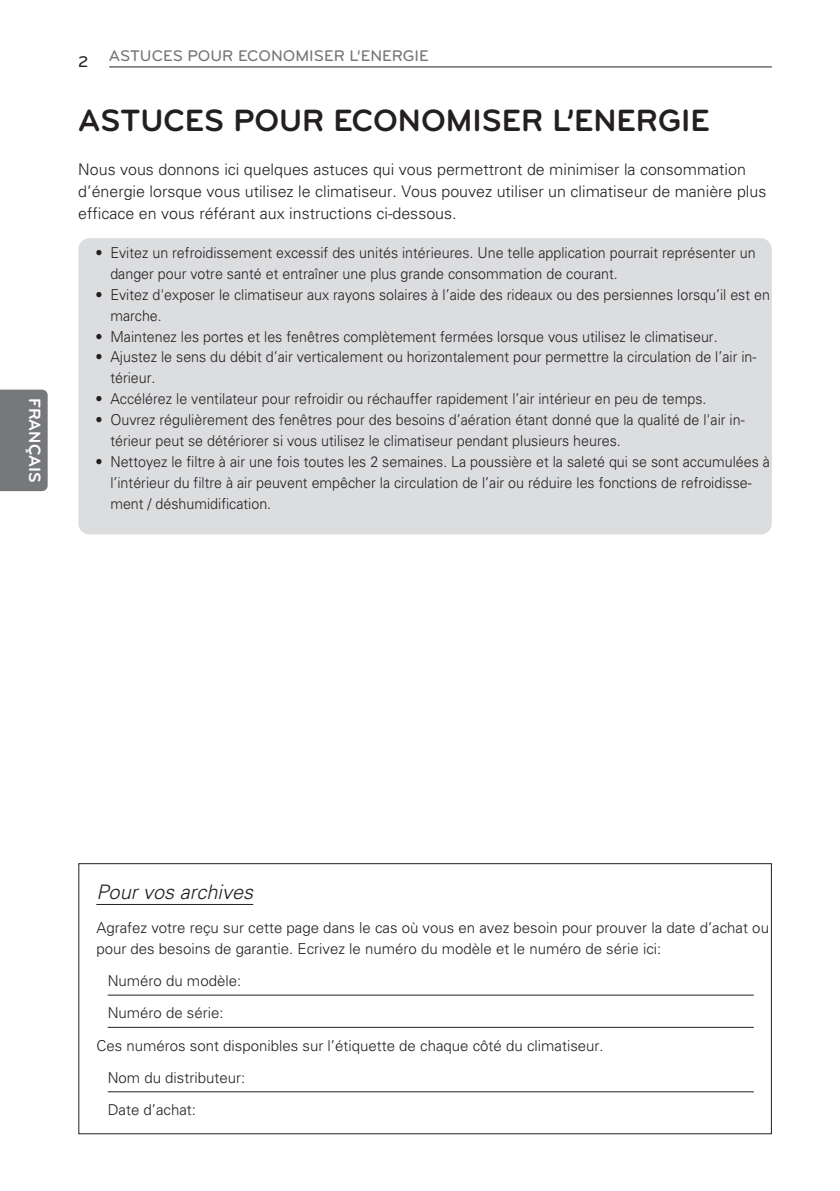
<style>
.page{position:relative;width:840px;height:1191px;background:#fff}
.page>*{position:absolute;margin:0;border:0;box-sizing:border-box;transform-origin:0 0}
.t1{font:700 32px "Bryant LG";color:#231f20}
.t2{font:italic 300 20px "Univers";color:#231f20}
.t3{font:700 17px "Bryant LG";color:#fff}
.t4{font:300 16px/22.2px "Univers";color:#231f20}
.t5{font:500 16px "Bryant LG";color:#757679}
.t6{font:500 16px "Bryant LG";color:#231f20}
.t7{font:300 15px/20.8px "Univers";color:#231f20;scale:.95 1}
.t8{font:300 15px/20.8px "Univers";color:#231f20}
</style>
<div class="page">
<div style="left:78px;top:238px;width:693px;height:296px;background:#dcdddf;border-radius:11px"></div>
<div style="left:78px;top:863px;width:693px;height:271px;border:1px solid #231f20"></div>
<hr style="left:96px;top:904px;width:157px;height:1px;background:#231f20">
<hr style="left:108px;top:994px;width:645px;height:1px;background:#231f20">
<hr style="left:108px;top:1027px;width:645px;height:1px;background:#231f20">
<hr style="left:108px;top:1091px;width:645px;height:1px;background:#231f20">
<hr style="left:109px;top:67px;width:662px;height:1px;background:#231f20">
<div style="left:0;top:389px;width:48px;height:102px;background:#76787b"></div>
<p class="t3" style="left:40px;top:398px;width:86px;rotate:90deg">FRANÇAIS</p>
<p class="t6" style="left:78px;top:52px;width:12px">2</p>
<p class="t5" style="left:109px;top:47px;width:321px">ASTUCES POUR ECONOMISER L’ENERGIE</p>
<p class="t1" style="left:78px;top:109px;width:632px">ASTUCES POUR ECONOMISER L’ENERGIE</p>
<p class="t4" style="left:78px;top:159px;width:689px">Nous vous donnons ici quelques astuces qui vous permettront de minimiser la consommation d’énergie lorsque vous utilisez le climatiseur. Vous pouvez utiliser un climatiseur de manière plus efficace en vous référant aux instructions ci-dessous.</p>
<p class="t7" style="left:110px;top:244px;width:680px;text-indent:-15px">• Evitez un refroidissement excessif des unités intérieures. Une telle application pourrait représenter un danger pour votre santé et entraîner une plus grande consommation de courant.</p>
<p class="t7" style="left:110px;top:285px;width:695px;text-indent:-15px">• Evitez d'exposer le climatiseur aux rayons solaires à l’aide des rideaux ou des persiennes lorsqu’il est en marche.</p>
<p class="t7" style="left:95px;top:327px;width:656px">• Maintenez les portes et les fenêtres complètement fermées lorsque vous utilisez le climatiseur.</p>
<p class="t7" style="left:110px;top:348px;width:681px;text-indent:-15px">• Ajustez le sens du débit d’air verticalement ou horizontalement pour permettre la circulation de l’air in&shy;térieur.</p>
<p class="t7" style="left:95px;top:390px;width:644px">• Accélérez le ventilateur pour refroidir ou réchauffer rapidement l’air intérieur en peu de temps.</p>
<p class="t7" style="left:110px;top:411px;width:668px;text-indent:-15px">• Ouvrez régulièrement des fenêtres pour des besoins d’aération étant donné que la qualité de l'air in&shy;térieur peut se détériorer si vous utilisez le climatiseur pendant plusieurs heures.</p>
<p class="t7" style="left:110px;top:452px;width:695px;text-indent:-15px">• Nettoyez le filtre à air une fois toutes les 2 semaines. La poussière et la saleté qui se sont accumulées à l’intérieur du filtre à air peuvent empêcher la circulation de l’air ou réduire les fonctions de refroidisse&shy;ment / déshumidification.</p>
<p class="t2" style="left:96px;top:884px;width:162px">Pour vos archives</p>
<p class="t8" style="left:96px;top:918px;width:673px">Agrafez votre reçu sur cette page dans le cas où vous en avez besoin pour prouver la date d’achat ou pour des besoins de garantie. Ecrivez le numéro du modèle et le numéro de série ici:</p>
<p class="t8" style="left:108px;top:971px;width:135px">Numéro du modèle:</p>
<p class="t8" style="left:108px;top:1004px;width:117px">Numéro de série:</p>
<p class="t8" style="left:96px;top:1036px;width:508px">Ces numéros sont disponibles sur l’étiquette de chaque côté du climatiseur.</p>
<p class="t8" style="left:108px;top:1068px;width:139px">Nom du distributeur:</p>
<p class="t8" style="left:108px;top:1100px;width:90px">Date d’achat:</p>
</div>
